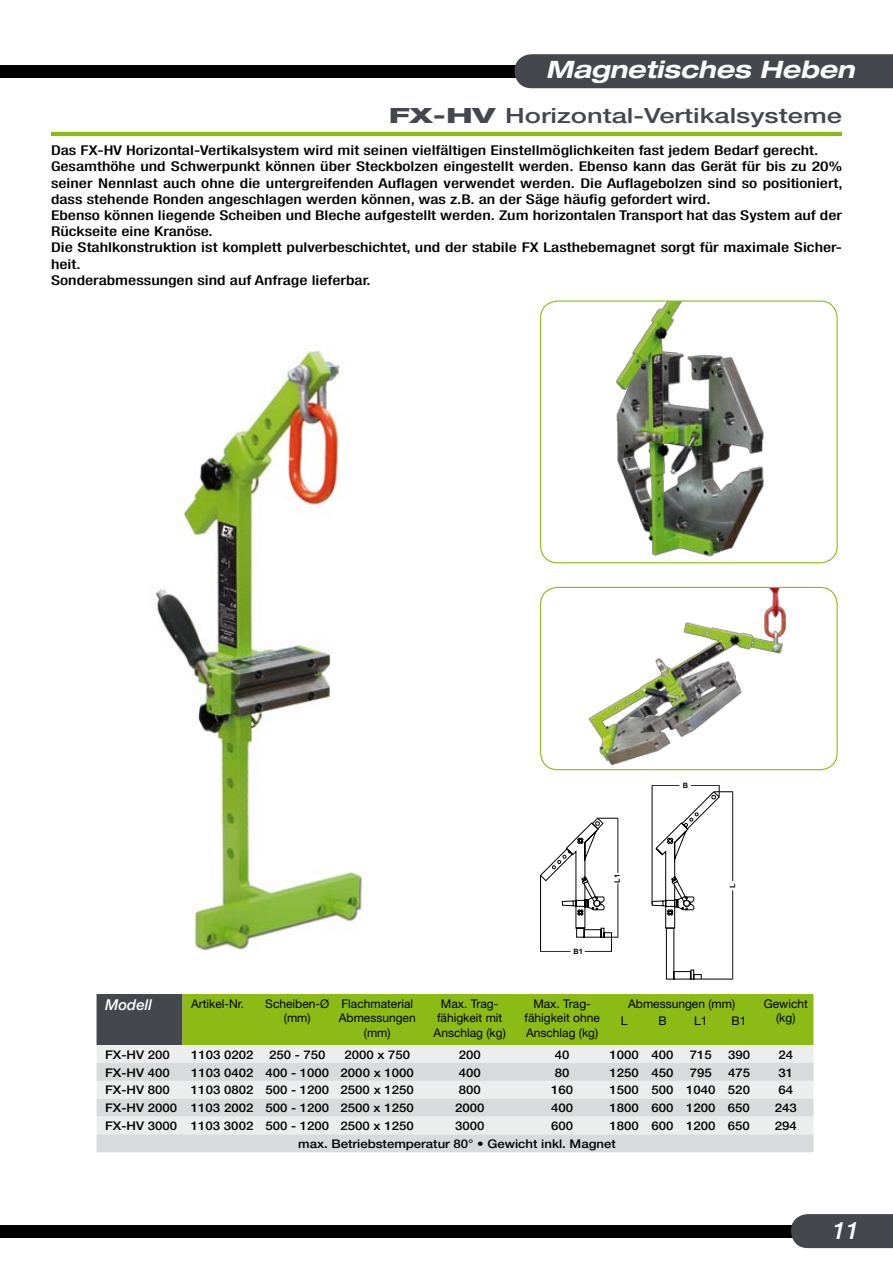
<style>
.page{position:relative;width:893px;height:1263px;background:#fff}
.page>*{position:absolute;margin:0;border:0;box-sizing:border-box;transform-origin:0 0}
.t1{font:italic 700 expanded 24px "Helvetica Neue";color:#fff}
.t2{font:italic 500 24px "Helvetica Neue";color:#fff}
.t3{font:500 21px "Helvetica Neue";color:#45474f;scale:1.3 1}
.t4{font:italic 500 15px "Helvetica Neue";color:#fff}
.t5{font:500 condensed 13.5px/16.2px "Helvetica Neue";color:#000;scale:1.3 1}
.t6{font:500 12px "Helvetica Neue";color:#000;scale:1.1 1}
.t7{font:12px/14.4px "Helvetica Neue";color:#000;text-align:center}
.t8{font:700 7.35px "Arial";color:#000}
.s1{font-weight:800;font-stretch:expanded}
</style>
<div class="page">
<div style="left:0;top:1225px;width:893px;height:12px;background:#000"></div>
<div style="left:791px;top:1214px;width:102px;height:34px;background:#45474f"></div>
<div style="left:0;top:65px;width:893px;height:13px;background:#000"></div>
<div style="left:514px;top:54px;width:379px;height:34px;background:#45474f"></div>
<hr style="left:702px;top:979px;width:31px;height:1px;background:#000">
<svg style="left:540px;top:785px;width:193px;height:194px"></svg>
<img style="left:155px;top:349px;width:210px;height:602px">
<svg style="left:97px;top:994px;width:716px;height:51px;background:#83ad1c"></svg>
<div style="left:97px;top:1045px;width:716px;height:18px;background:#eceded"></div>
<svg style="left:97px;top:1063px;width:716px;height:89px;background:#e0e1e2"></svg>
<img style="left:616px;top:302px;width:148px;height:255px">
<div style="left:540px;top:300px;width:298px;height:263px;border:1px solid #8cbb15;border-radius:17px"></div>
<img style="left:588px;top:589px;width:198px;height:177px">
<div style="left:540px;top:587px;width:298px;height:183px;border:1px solid #8cbb15;border-radius:17px"></div>
<hr style="left:51px;top:132px;width:791px;height:4px;background:#8cbb15">
<h1 class="t1" style="left:546px;top:55px;width:310px">Magnetisches Heben</h1>
<h2 class="t3" style="left:389px;top:103px;width:350px"><span class="s1">FX-HV</span> Horizontal-Vertikalsysteme</h2>
<p class="t5" style="left:51px;top:142px;width:610px">Das FX-HV Horizontal-Vertikalsystem wird mit seinen vielfältigen Einstellmöglichkeiten fast jedem Bedarf gerecht.<br>Gesamthöhe und Schwerpunkt können über Steckbolzen eingestellt werden. Ebenso kann das Gerät für bis zu 20% seiner Nennlast auch ohne die untergreifenden Auflagen verwendet werden. Die Auflagebolzen sind so positioniert, dass stehende Ronden angeschlagen werden können, was z.B. an der Säge häufig gefordert wird.<br>Ebenso können liegende Scheiben und Bleche aufgestellt werden. Zum horizontalen Transport hat das System auf der Rückseite eine Kranöse.<br>Die Stahlkonstruktion ist komplett pulverbeschichtet, und der stabile FX Lasthebemagnet sorgt für maximale Sicher&shy;heit.<br>Sonderabmessungen sind auf Anfrage lieferbar.</p>
<p class="t8" style="left:573px;top:947px;width:11px">B1</p>
<p class="t8" style="left:612px;top:882px;width:10px;rotate:-90deg">L1</p>
<p class="t8" style="left:683px;top:781px;width:7px">B</p>
<p class="t8" style="left:728px;top:888px;width:6px;rotate:-90deg">L</p>
<p class="t4" style="left:105px;top:996px;width:48px">Modell</p>
<p class="t7" style="left:191px;top:996px;width:55px">Artikel-Nr.</p>
<p class="t7" style="left:265px;top:996px;width:66px">Scheiben-Ø (mm)</p>
<p class="t7" style="left:339px;top:996px;width:78px">Flachmaterial<br>Abmessungen (mm)</p>
<p class="t7" style="left:434px;top:996px;width:74px">Max. Trag&shy;fähigkeit mit<br>Anschlag (kg)</p>
<p class="t7" style="left:524px;top:996px;width:77px">Max. Trag&shy;fähigkeit ohne<br>Anschlag (kg)</p>
<p class="t7" style="left:628px;top:996px;width:108px">Abmessungen (mm)</p>
<p class="t7" style="left:764px;top:996px;width:46px">Gewicht</p>
<p class="t7" style="left:621px;top:1013px;width:8px">L</p>
<p class="t7" style="left:658px;top:1013px;width:10px">B</p>
<p class="t7" style="left:694px;top:1013px;width:15px">L1</p>
<p class="t7" style="left:732px;top:1013px;width:16px">B1</p>
<p class="t7" style="left:776px;top:1010px;width:21px">(kg)</p>
<p class="t6" style="left:105px;top:1047px;width:60px">FX-HV 200</p>
<p class="t6" style="left:191px;top:1047px;width:58px">1103 0202</p>
<p class="t6" style="left:269px;top:1047px;width:53px">250 - 750</p>
<p class="t6" style="left:344px;top:1047px;width:61px">2000 x 750</p>
<p class="t6" style="left:459px;top:1047px;width:22px">200</p>
<p class="t6" style="left:555px;top:1047px;width:15px">40</p>
<p class="t6" style="left:609px;top:1047px;width:60px">1000 400</p>
<p class="t6" style="left:690px;top:1047px;width:22px">715</p>
<p class="t6" style="left:728px;top:1047px;width:22px">390</p>
<p class="t6" style="left:778px;top:1047px;width:15px">24</p>
<p class="t6" style="left:105px;top:1065px;width:60px">FX-HV 400</p>
<p class="t6" style="left:191px;top:1065px;width:204px">1103 0402 400 - 1000 2000 x 1000</p>
<p class="t6" style="left:459px;top:1065px;width:22px">400</p>
<p class="t6" style="left:555px;top:1065px;width:15px">80</p>
<p class="t6" style="left:609px;top:1065px;width:60px">1250 450</p>
<p class="t6" style="left:690px;top:1065px;width:22px">795</p>
<p class="t6" style="left:728px;top:1065px;width:22px">475</p>
<p class="t6" style="left:778px;top:1065px;width:15px">31</p>
<p class="t6" style="left:105px;top:1083px;width:60px">FX-HV 800</p>
<p class="t6" style="left:191px;top:1083px;width:204px">1103 0802 500 - 1200 2500 x 1250</p>
<p class="t6" style="left:459px;top:1083px;width:22px">800</p>
<p class="t6" style="left:551px;top:1083px;width:22px">160</p>
<p class="t6" style="left:609px;top:1083px;width:129px">1500 500 1040 520</p>
<p class="t6" style="left:778px;top:1083px;width:15px">64</p>
<p class="t6" style="left:105px;top:1101px;width:282px">FX-HV 2000 1103 2002 500 - 1200 2500 x 1250</p>
<p class="t6" style="left:455px;top:1101px;width:28px">2000</p>
<p class="t6" style="left:551px;top:1101px;width:22px">400</p>
<p class="t6" style="left:609px;top:1101px;width:129px">1800 600 1200 650</p>
<p class="t6" style="left:775px;top:1101px;width:22px">243</p>
<p class="t6" style="left:105px;top:1119px;width:282px">FX-HV 3000 1103 3002 500 - 1200 2500 x 1250</p>
<p class="t6" style="left:455px;top:1119px;width:28px">3000</p>
<p class="t6" style="left:551px;top:1119px;width:22px">600</p>
<p class="t6" style="left:609px;top:1119px;width:129px">1800 600 1200 650</p>
<p class="t6" style="left:775px;top:1119px;width:22px">294</p>
<p class="t6" style="left:298px;top:1136px;width:290px">max. Betriebstemperatur 80° • Gewicht inkl. Magnet</p>
<h1 class="t2" style="left:832px;top:1216px;width:28px">11</h1>
</div>
